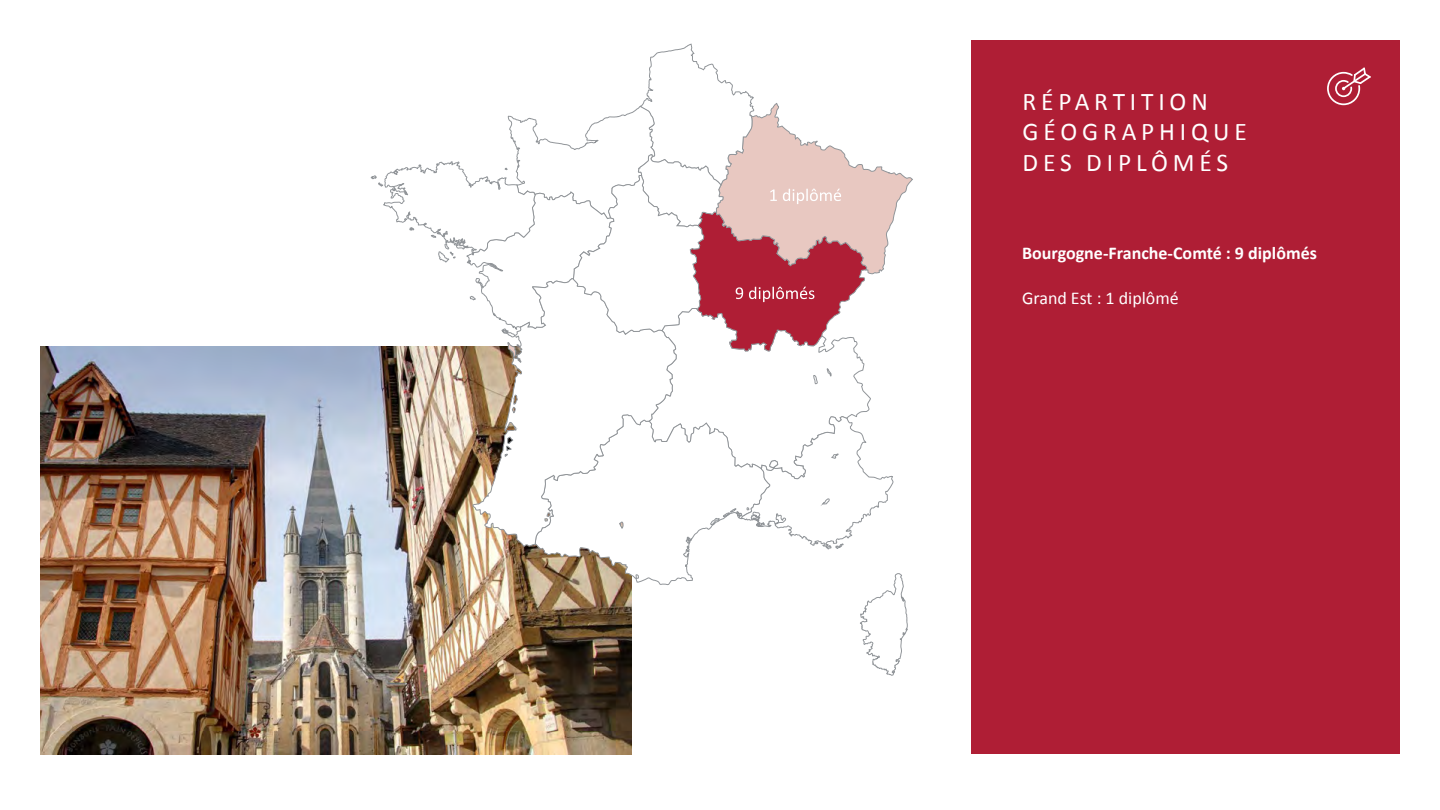
<style>
.page{position:relative;width:1440px;height:810px;background:#fff}
.page>*{position:absolute;margin:0;border:0;box-sizing:border-box;transform-origin:0 0}
.t1{font:25.5px/30.6px "Calibri";letter-spacing:.19em;color:#fff}
.t2{font:700 18px "Calibri";color:#fff}
.t3{font:18px "Calibri";color:#fff}
</style>
<div class="page">
<img style="left:41px;top:347px;width:590px;height:407px">
<div style="left:971px;top:40px;width:429px;height:714px;background:#af1e35"></div>
<svg style="left:1327px;top:68px;width:44px;height:37px"></svg>
<svg style="left:371px;top:43px;width:542px;height:633px"></svg>
<p class="t1" style="left:1023px;top:86px;width:226px">RÉPARTITION<br>GÉOGRAPHIQUE<br>DES DIPLÔMÉS</p>
<p class="t2" style="left:1022px;top:242px;width:296px">Bourgogne-Franche-Comté : 9 diplômés</p>
<p class="t3" style="left:1022px;top:286px;width:158px">Grand Est : 1 diplômé</p>
</div>
